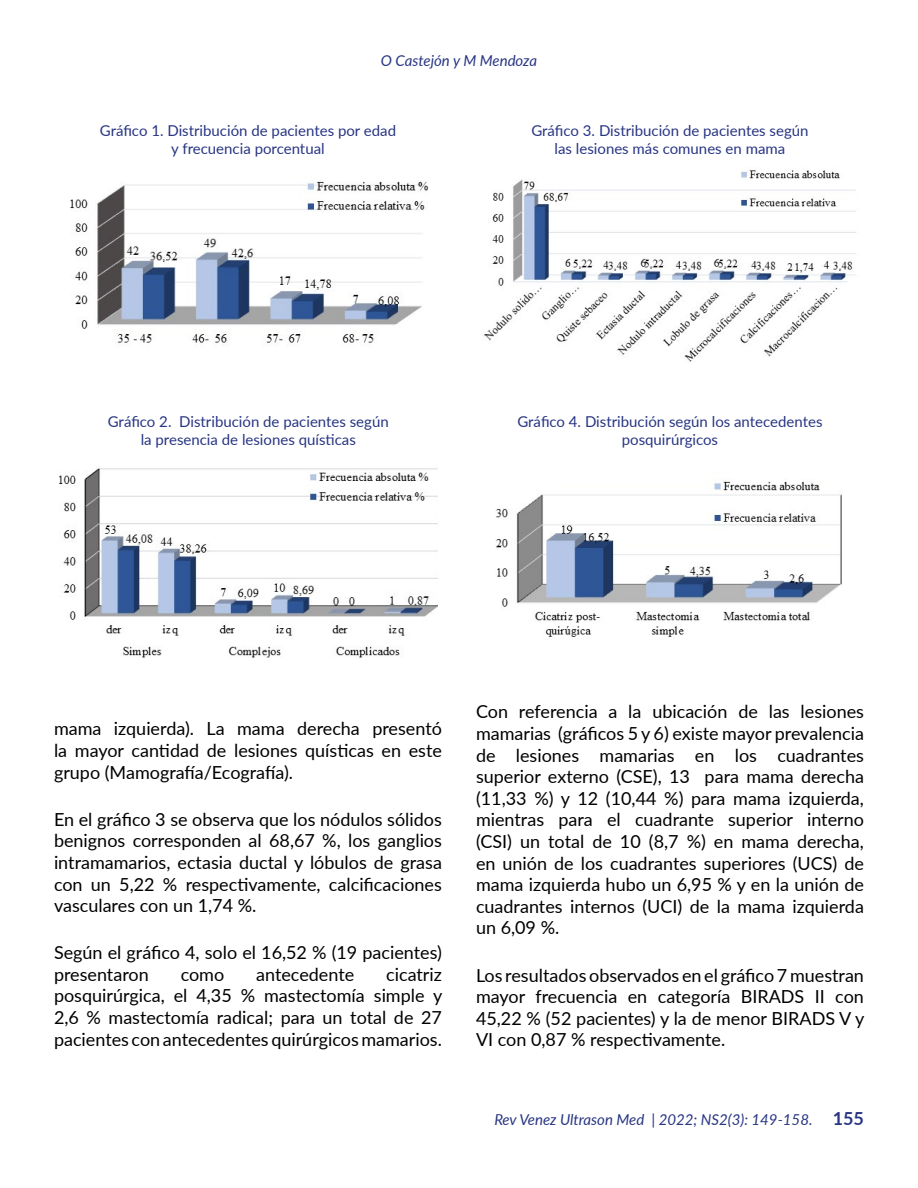
<style>
.page{position:relative;width:918px;height:1188px;background:#fff}
.page>*{position:absolute;margin:0;border:0;box-sizing:border-box;transform-origin:0 0}
.t1{font:18px/21.6px "Lato";color:#000;text-align:justify}
.t2{font:15px/18px "Lato";color:#283583;text-align:center}
.t3{font:italic 15px "Lato";color:#283583}
.s1{font-weight:700;font-style:normal;font-size:18px}
</style>
<div class="page">
<img style="left:70px;top:181px;width:358px;height:164px">
<img style="left:59px;top:468px;width:379px;height:190px">
<img style="left:483px;top:170px;width:373px;height:191px">
<img style="left:496px;top:481px;width:346px;height:156px">
<p class="t3" style="left:381px;top:50px;width:158px">O Castejón y M Mendoza</p>
<p class="t2" style="left:100px;top:121px;width:298px">Gráfico 1. Distribución de pacientes por edad y frecuencia porcentual</p>
<p class="t2" style="left:531px;top:121px;width:279px">Gráfico 3. Distribución de pacientes según las lesiones más comunes en mama</p>
<p class="t2" style="left:108px;top:412px;width:282px">Gráfico 2. Distribución de pacientes según la presencia de lesiones quísticas</p>
<p class="t2" style="left:517px;top:412px;width:307px">Gráfico 4. Distribución según los antecedentes posquirúrgicos</p>
<p class="t1" style="left:54px;top:717px;width:389px">mama izquierda). La mama derecha presentó la mayor cantidad de lesiones quísticas en este grupo (Mamografía/Ecografía).</p>
<p class="t1" style="left:54px;top:808px;width:389px">En el gráfico 3 se observa que los nódulos sólidos benignos corresponden al 68,67 %, los ganglios intramamarios, ectasia ductal y lóbulos de grasa con un 5,22 % respectivamente, calcificaciones vasculares con un 1,74 %.</p>
<p class="t1" style="left:54px;top:941px;width:389px">Según el gráfico 4, solo el 16,52 % (19 pacientes) presentaron</p>
<p class="t1" style="left:181px;top:963px;width:45px">como</p>
<p class="t1" style="left:256px;top:963px;width:100px">antecedente</p>
<p class="t1" style="left:54px;top:963px;width:390px;text-indent:332px">cicatriz posquirúrgica, el 4,35 % mastectomía simple y 2,6 % mastectomía radical; para un total de 27 pacientes con antecedentes quirúrgicos mamarios.</p>
<p class="t1" style="left:476px;top:700px;width:390px">Con referencia a la ubicación de las lesiones mamarias (gráficos 5 y 6) existe mayor prevalencia de lesiones mamarias en los cuadrantes superior externo (CSE), 13 para mama derecha (11,33 %) y 12 (10,44 %) para mama izquierda, mientras para el cuadrante superior interno (CSI) un total de 10 (8,7 %) en mama derecha, en unión de los cuadrantes superiores (UCS) de mama izquierda hubo un 6,95 % y en la unión de cuadrantes internos (UCI) de la mama izquierda un 6,09 %.</p>
<p class="t1" style="left:476px;top:963px;width:390px">Los resultados observados en el gráfico 7 muestran mayor frecuencia en categoría BIRADS II con 45,22 % (52 pacientes) y la de menor BIRADS V y VI con 0,87 % respectivamente.</p>
<p class="t3" style="left:494px;top:1109px;width:371px">Rev Venez Ultrason Med | 2022; NS2(3): 149-158. <span class="s1">155</span></p>
</div>
